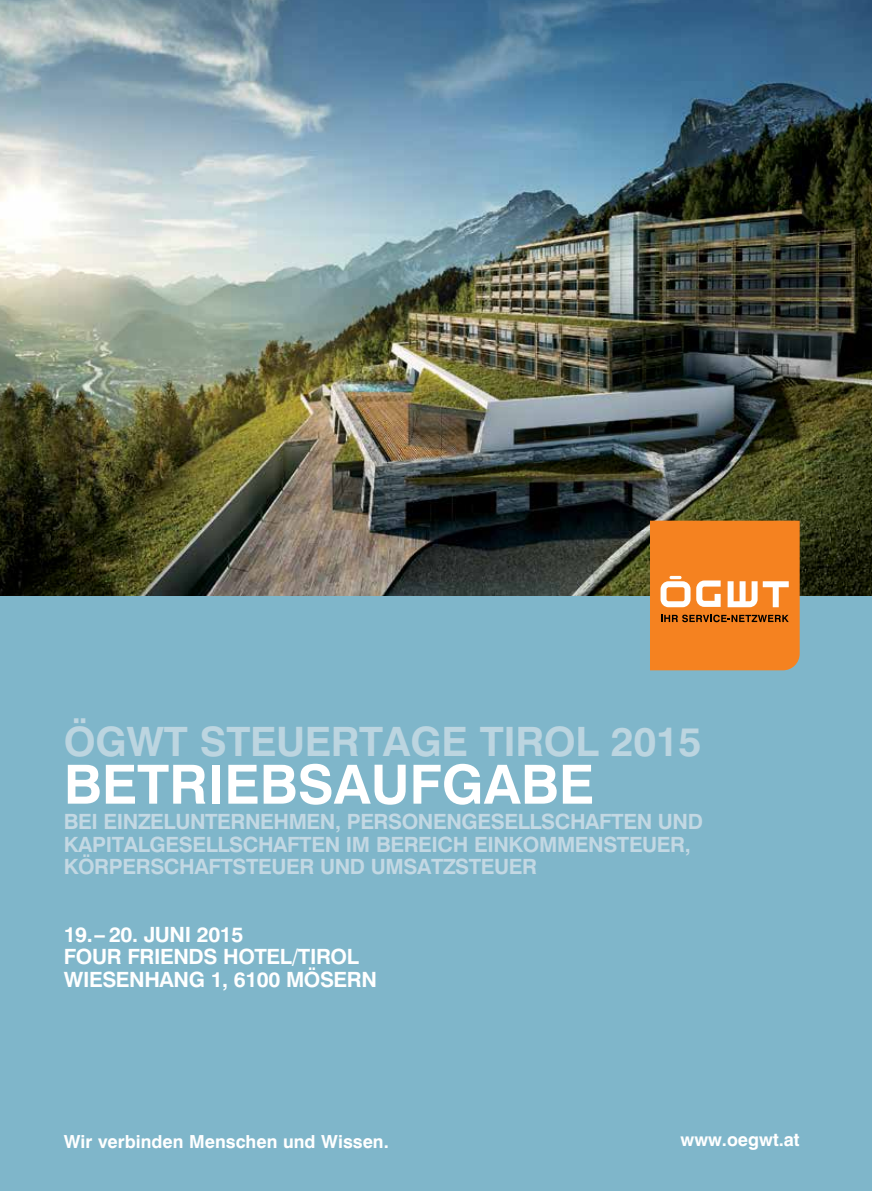
<style>
.page{position:relative;width:872px;height:1191px;background:#7fb6ca}
.page>*{position:absolute;margin:0;border:0;box-sizing:border-box;transform-origin:0 0}
.t1{font:700 54px "Swiss 721 BT";color:#fff}
.t2{font:700 40.5px "Swiss 721 BT";letter-spacing:-.01em;color:#bcd5e0}
.t3{font:700 21px/22.5px "Swiss 721 BT";letter-spacing:-.02em;color:#c3d8e3}
.t4{font:700 21px/22.5px "Swiss 721 BT";letter-spacing:-.02em;color:#fff}
.t5{font:700 18px "Swiss 721 BT";color:#fff}
</style>
<div class="page">
<img style="left:0;top:0;width:872px;height:595px">
<svg style="left:650px;top:520px;width:149px;height:150px"></svg>
<h2 class="t2" style="left:64px;top:716px;width:269px">ÖGWT STEUERTAGE</h2>
<h2 class="t2" style="left:480px;top:716px;width:223px">TIROL 2015</h2>
<h1 class="t1" style="left:64px;top:751px;width:532px">BETRIEBSAUFGABE</h1>
<p class="t3" style="left:64px;top:810px;width:142px">BEI EINZELUNTERNEHMEN</p>
<p class="t3" style="left:335px;top:810px;width:41px">, PERSONENGESE</p>
<p class="t3" style="left:517px;top:810px;width:67px">LLSCHAFTEN</p>
<p class="t3" style="left:658px;top:810px;width:47px">UND</p>
<p class="t3" style="left:64px;top:832px;width:28px">KAPITA</p>
<p class="t3" style="left:138px;top:832px;width:24px">L-GESE</p>
<p class="t3" style="left:206px;top:832px;width:67px">LLSCHAFTEN</p>
<p class="t3" style="left:64px;top:832px;width:628px;text-indent:282px">IM BEREICH EINKOMMENSTEUER,<br>KÖRPERSCHAFTSTEUER UND UMSATZSTEUER</p>
<p class="t4" style="left:64px;top:922px;width:295px">19.– 20. JUNI 2015<br>FOUR FRIENDS HOTEL/TIROL<br>WIESENHANG</p>
<p class="t4" style="left:211px;top:967px;width:109px">1, 6100 MÖSERN</p>
<p class="t5" style="left:64px;top:1130px;width:326px">WIR VERBINDEN MENSCHEN UND WISSEN.</p>
<p class="t5" style="left:680px;top:1128px;width:121px">WWW.OEGWT.AT</p>
</div>
